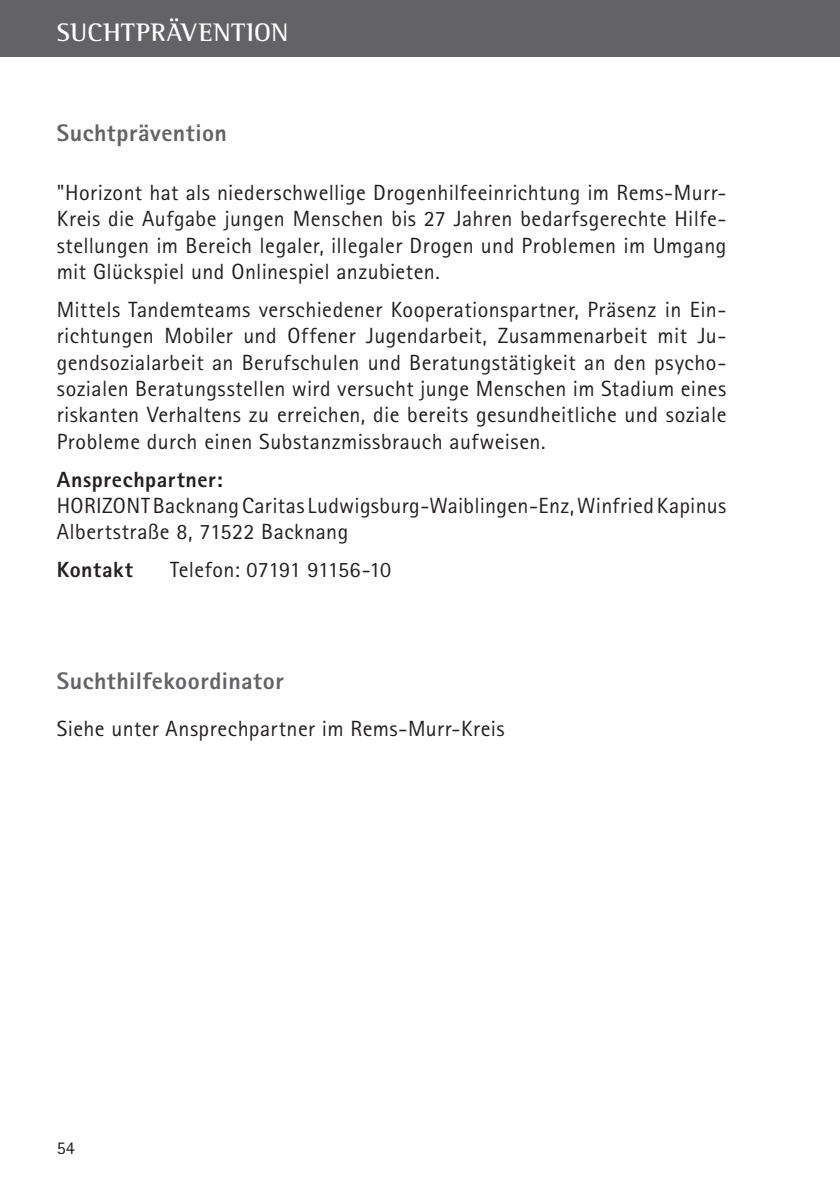
<style>
.page{position:relative;width:840px;height:1191px;background:#fff}
.page>*{position:absolute;margin:0;border:0;box-sizing:border-box;transform-origin:0 0}
.semo_13pt_bold_weiß{font:700 26px "Rotis Semi Serif Pro";letter-spacing:.02em;color:#fff}
.rotis_12_pt_bold_rot{font:800 24px "Rotis Sans Serif Pro";letter-spacing:.02em;color:#636366}
.rotis_sans_11pt_text{font:22px/26.4px "Rotis Sans Serif Pro";letter-spacing:.015em;color:#231f20;text-align:justify}
.rotis_sans_11pt_text-2{font:22px "Rotis Sans Serif Pro";letter-spacing:-.015em;color:#231f20}
.rotis_sans_11pt_text-3{font:800 22px "Rotis Sans Serif Pro";letter-spacing:.025em;color:#231f20}
.t1{font:18px "Rotis Sans Serif Pro";color:#231f20}
.s1{font-weight:800}
</style>
<div class="page">
<div style="left:0;top:0;width:839px;height:57px;background:#636366"></div>
<p class="semo_13pt_bold_weiß" style="left:57px;top:17px;width:233px">SUCHTPRÄVENTION</p>
<p class="rotis_12_pt_bold_rot" style="left:57px;top:118px;width:172px">Suchtprävention</p>
<p class="rotis_sans_11pt_text" style="left:57px;top:179px;width:671px">"Horizont hat als niederschwellige Drogenhilfeeinrichtung im Rems-Murr-Kreis die Aufgabe jungen Menschen bis 27 Jahren bedarfsgerechte Hilfe&shy;stellungen im Bereich legaler, illegaler Drogen und Problemen im Umgang mit Glückspiel und Onlinespiel anzubieten.</p>
<p class="rotis_sans_11pt_text" style="left:57px;top:296px;width:670px">Mittels Tandemteams verschiedener Kooperationspartner, Präsenz in Ein&shy;richtungen Mobiler und Offener Jugendarbeit, Zusammenarbeit mit Ju&shy;gendsozialarbeit an Berufschulen und Beratungstätigkeit an den psycho&shy;sozialen Beratungsstellen wird versucht junge Menschen im Stadium eines riskanten Verhaltens zu erreichen, die bereits gesundheitliche und soziale Probleme durch einen Substanzmissbrauch aufweisen.</p>
<p class="rotis_sans_11pt_text" style="left:57px;top:466px;width:670px;text-align:left"><span class="s1">Ansprechpartner:<br></span>HORIZONT Backnang Caritas Ludwigsburg-Waiblingen-Enz, Winfried Kapinus<br>Albertstraße 8, 71522 Backnang</p>
<p class="rotis_sans_11pt_text-3" style="left:57px;top:556px;width:78px">Kontakt</p>
<p class="rotis_sans_11pt_text-2" style="left:170px;top:557px;width:222px">Telefon: 07191 91156-10</p>
<p class="rotis_12_pt_bold_rot" style="left:57px;top:666px;width:228px">Suchthilfekoordinator</p>
<p class="rotis_sans_11pt_text" style="left:57px;top:715px;width:449px">Siehe unter Ansprechpartner im Rems-Murr-Kreis</p>
<p class="t1" style="left:57px;top:1137px;width:19px">54</p>
</div>
